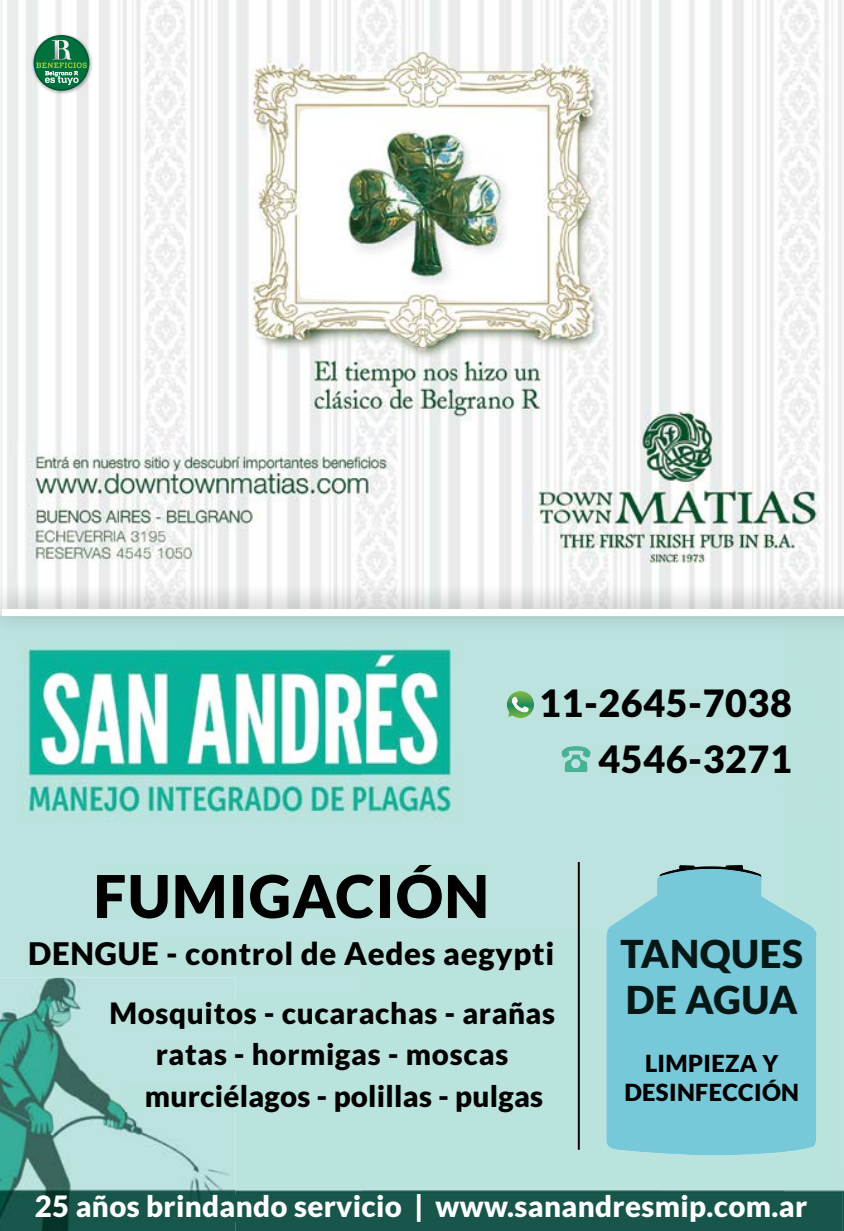
<style>
.page{position:relative;width:844px;height:1231px;background:#fff}
.page>*{position:absolute;margin:0;border:0;box-sizing:border-box;transform-origin:0 0}
.t1{font:900 38.5px/46.4px "Lato";letter-spacing:.015em;color:#061815}
.t2{font:900 37.62px/56.5px "Lato";letter-spacing:.015em;color:#000;text-align:right}
.t3{font:900 31.15px "Lato";letter-spacing:.025em;color:#000}
.t4{font:900 29.4px "Lato";letter-spacing:.02em;color:#000}
.t5{font:900 29.4px "Lato";letter-spacing:.01em;color:#fff}
.t6{font:900 23.62px/28.3px "Lato";letter-spacing:.015em;color:#000;text-align:center}
</style>
<div class="page">
<img style="left:0;top:0;width:843px;height:1230px">
<img style="left:0;top:977px;width:236px;height:253px">
<img style="left:36px;top:1221px;width:200px;height:9px">
<img style="left:1px;top:633px;width:360px;height:359px">
<img style="left:361px;top:633px;width:421px;height:296px">
<img style="left:782px;top:633px;width:60px;height:597px">
<img style="left:361px;top:929px;width:301px;height:301px">
<img style="left:236px;top:992px;width:126px;height:238px">
<img style="left:662px;top:1155px;width:121px;height:75px">
<div style="left:111px;top:1001px;width:443px;height:27px;background:#bbe3de"></div>
<div style="left:158px;top:1042px;width:241px;height:28px;background:#bbe3de"></div>
<div style="left:407px;top:1049px;width:100px;height:16px;background:#bbe3de"></div>
<div style="left:121px;top:1084px;width:421px;height:27px;background:#bbe3de"></div>
<div style="left:541px;top:689px;width:249px;height:28px;background:#bbe3de"></div>
<div style="left:598px;top:745px;width:192px;height:28px;background:#bbe3de"></div>
<img style="left:97px;top:864px;width:388px;height:54px">
<img style="left:250px;top:864px;width:191px;height:54px">
<div style="left:30px;top:941px;width:522px;height:29px;background:#bbe3de"></div>
<img style="left:659px;top:866px;width:102px;height:2px">
<img style="left:725px;top:865px;width:17px;height:3px">
<img style="left:679px;top:865px;width:15px;height:3px">
<img style="left:606px;top:868px;width:212px;height:287px">
<div style="left:620px;top:939px;width:182px;height:33px;background:#77c8d9"></div>
<div style="left:628px;top:985px;width:169px;height:29px;background:#77c8d9"></div>
<div style="left:646px;top:1055px;width:132px;height:17px;background:#77c8d9"></div>
<div style="left:625px;top:1079px;width:172px;height:21px;background:#77c8d9"></div>
<div style="left:36px;top:1193px;width:770px;height:28px;background:#18564c"></div>
<img style="left:561px;top:746px;width:29px;height:11px">
<img style="left:564px;top:754px;width:23px;height:18px">
<img style="left:506px;top:691px;width:28px;height:27px">
<img style="left:511px;top:696px;width:17px;height:16px">
<img style="left:577px;top:861px;width:2px;height:288px">
<div style="left:31px;top:33px;width:62px;height:62px;background:#000;opacity:.35"></div>
<svg style="left:34px;top:36px;width:58px;height:57px;background:#62a27f"></svg>
<div style="left:34px;top:35px;width:55px;height:56px;border:2px solid #005b37;border-radius:50%"></div>
<div style="left:0;top:582px;width:843px;height:51px;background:#000;opacity:.3"></div>
<div style="left:2px;top:609px;width:841px;height:7px;background:#fff"></div>
<p class="t2" style="left:539px;top:674px;width:254px">11-2645-7038<br>4546-3271</p>
<p class="t3" style="left:28px;top:935px;width:527px">DENGUE - control de Aedes aegypti</p>
<h1 class="t1" style="left:620px;top:929px;width:184px">TANQUES<br>DE AGUA</h1>
<p class="t4" style="left:109px;top:995px;width:447px">Mosquitos - cucarachas - arañas</p>
<p class="t4" style="left:156px;top:1037px;width:354px">ratas - hormigas - moscas</p>
<p class="t4" style="left:145px;top:1078px;width:399px">murciélagos - polillas - pulgas</p>
<p class="t6" style="left:624px;top:1048px;width:176px">LIMPIEZA Y<br>DESINFECCIÓN</p>
<p class="t5" style="left:35px;top:1188px;width:773px">25 años brindando servicio | www.sanandresmip.com.ar</p>
</div>
